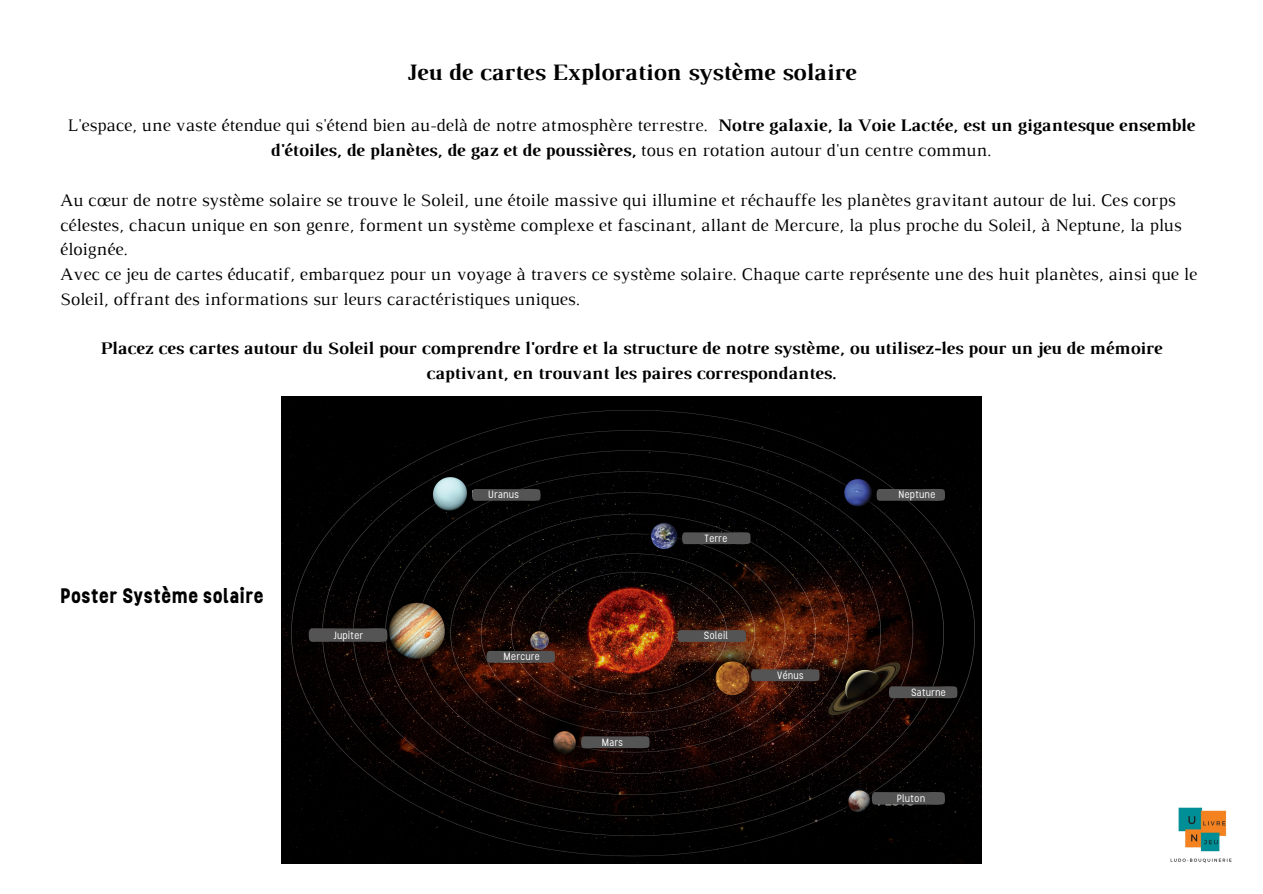
<style>
.page{position:relative;width:1263px;height:894px;background:#fff}
.page>*{position:absolute;margin:0;border:0;box-sizing:border-box;transform-origin:0 0}
.t1{font:700 24px "Luthier";color:#000}
.t2{font:700 21px "Stellar";color:#000}
.t3{font:18px/24.8px "Luthier";color:#000;text-align:center}
.t4{font:700 18px/24.8px "Luthier";color:#000;text-align:center}
.t5{font:10.5px "Stellar";color:#fff}
.s1{font-weight:700}
</style>
<div class="page">
<img style="left:281px;top:396px;width:700px;height:467px">
<svg style="left:472px;top:488px;width:68px;height:13px"></svg>
<svg style="left:682px;top:532px;width:68px;height:12px"></svg>
<svg style="left:876px;top:488px;width:69px;height:13px"></svg>
<svg style="left:677px;top:629px;width:69px;height:13px"></svg>
<svg style="left:889px;top:685px;width:68px;height:13px"></svg>
<svg style="left:872px;top:791px;width:73px;height:13px"></svg>
<svg style="left:751px;top:668px;width:68px;height:13px"></svg>
<svg style="left:581px;top:735px;width:68px;height:13px"></svg>
<svg style="left:309px;top:627px;width:78px;height:15px"></svg>
<svg style="left:487px;top:650px;width:68px;height:12px"></svg>
<img style="left:1170px;top:807px;width:62px;height:56px">
<h3 class="t1" style="left:406px;top:63px;width:451px">Jeu de cartes Exploration système solaire</h3>
<h3 class="t3" style="left:67px;top:114px;width:1129px">L'espace, une vaste étendue qui s'étend bien au-delà de notre atmosphère terrestre. <span class="s1">Notre galaxie, la Voie Lactée, est un gigantesque ensemble d'étoiles, de planètes, de gaz et de poussières,</span> tous en rotation autour d'un centre commun.</h3>
<h2 class="t3" style="left:60px;top:189px;width:1138px;text-align:left">Au cœur de notre système solaire se trouve le Soleil, une étoile massive qui illumine et réchauffe les planètes gravitant autour de lui. Ces corps célestes, chacun unique en son genre, forment un système complexe et fascinant, allant de Mercure, la plus proche du Soleil, à Neptune, la plus éloignée.<br>Avec ce jeu de cartes éducatif, embarquez pour un voyage à travers ce système solaire. Chaque carte représente une des huit planètes, ainsi que le</h2>
<p class="t3" style="left:60px;top:288px;width:521px">Soleil, offrant des informations sur leurs caractéristiques uniques.</p>
<p class="t4" style="left:100px;top:337px;width:1064px">Placez ces cartes autour du Soleil pour comprendre l'ordre et la structure de notre système, ou utilisez-les pour un jeu de mémoire captivant, en trouvant les paires correspondantes.</p>
<p class="t2" style="left:61px;top:582px;width:205px">Poster Système solaire</p>
<p class="t5" style="left:334px;top:629px;width:31px">Jupiter</p>
<p class="t5" style="left:489px;top:487px;width:32px">Uranus</p>
<p class="t5" style="left:504px;top:650px;width:38px">Mercure</p>
<p class="t5" style="left:602px;top:736px;width:23px">Mars</p>
<p class="t5" style="left:705px;top:532px;width:25px">Terre</p>
<p class="t5" style="left:704px;top:629px;width:26px">Soleil</p>
<p class="t5" style="left:777px;top:668px;width:28px">Vénus</p>
<p class="t5" style="left:899px;top:487px;width:39px">Neptune</p>
<p class="t5" style="left:911px;top:686px;width:36px">Saturne</p>
<p class="t5" style="left:897px;top:791px;width:30px">Pluton</p>
</div>
